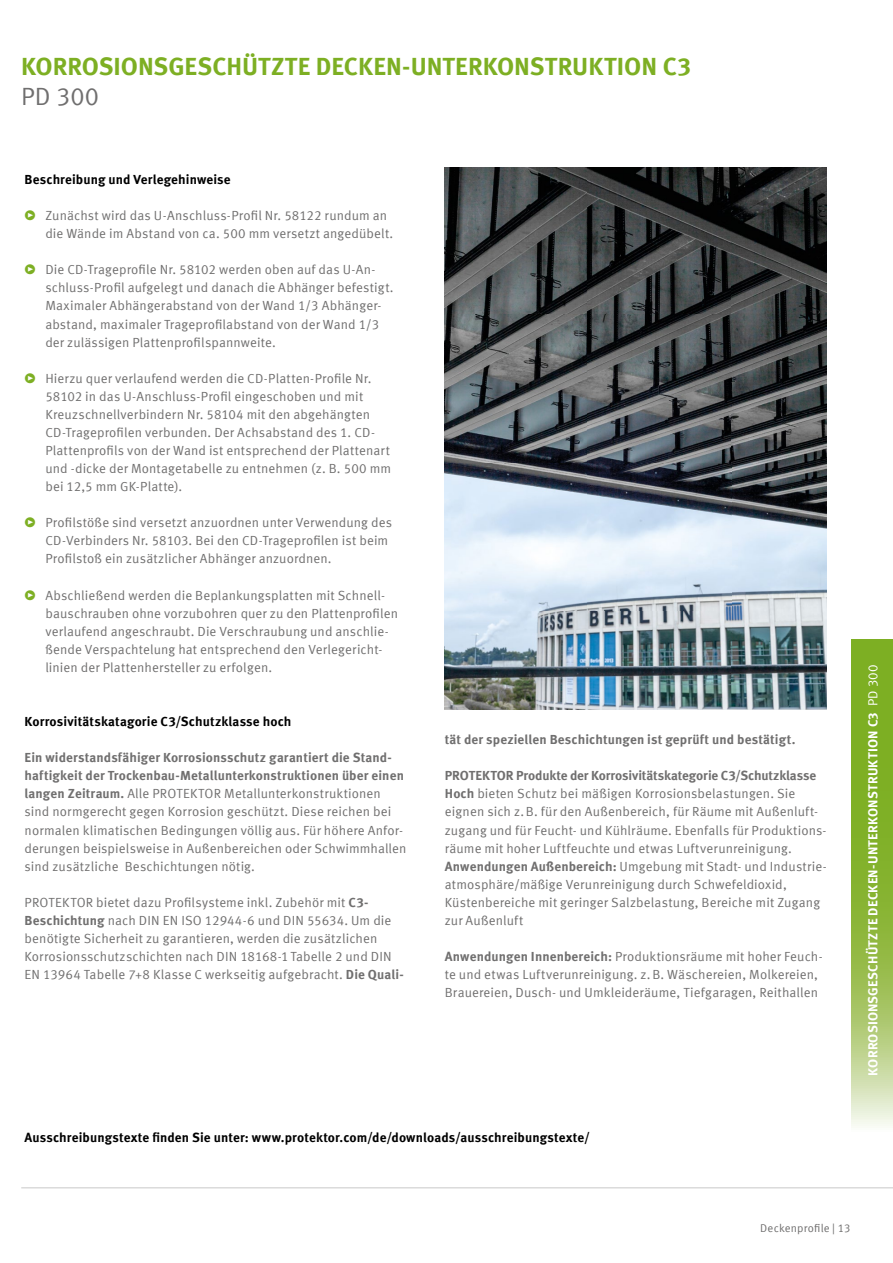
<style>
.page{position:relative;width:893px;height:1263px;background:#fff}
.page>*{position:absolute;margin:0;border:0;box-sizing:border-box;transform-origin:0 0}
.t1{font:700 24.9px "Meta Offc Pro";color:#7daf23}
.t2{font:24.9px "Meta Offc Pro Norm";color:#706f6f}
.t3{font:13.2px/18px "Meta Offc Pro Norm";letter-spacing:.01em;color:#706f6f}
.t4{font:700 13.2px/18px "Meta Offc Pro";letter-spacing:.005em;color:#706f6f}
.t5{font:700 13.2px "Meta Offc Pro";letter-spacing:.01em;color:#000}
.t6{font:700 13.2px "Meta Offc Pro";letter-spacing:.015em;color:#fff}
.t7{font:11.25px "Meta Offc Pro Norm";letter-spacing:.015em;color:#706f6f}
.s1{font-size:13.5px;color:#7daf23}
.s2{font-family:"Meta Offc Pro";font-weight:700}
.s3{font-family:"Meta Offc Pro Norm";font-weight:400}
</style>
<div class="page">
<hr style="left:21px;top:1187px;width:872px;height:1px;background:#dadada">
<img style="left:445px;top:167px;width:382px;height:543px">
<svg style="left:852px;top:639px;width:41px;height:487px;background:#96bc4b"></svg>
<h1 class="t1" style="left:21px;top:47px;width:672px">KORROSIONSGESCHÜTZTE DECKEN-UNTERKONSTRUKTION C3</h1>
<h1 class="t2" style="left:21px;top:78px;width:79px">PD 300</h1>
<p class="t5" style="left:25px;top:169px;width:208px">Beschreibung und Verlegehinweise</p>
<p class="t3" style="left:45px;top:206px;width:349px;text-indent:-21px"><span class="s1">ʵ</span> Zunächst wird das U-Anschluss-Profil Nr. 58122 rundum an die Wände im Abstand von ca. 500 mm versetzt angedübelt.</p>
<p class="t3" style="left:45px;top:260px;width:350px;text-indent:-21px"><span class="s1">ʵ</span> Die CD-Trageprofile Nr. 58102 werden oben auf das U-An&shy;schluss-Profil aufgelegt und danach die Abhänger befestigt.<br>Maximaler Abhängerabstand von der Wand 1/3 Abhänger&shy;abstand, maximaler Trageprofilabstand von der Wand 1/3 der zulässigen Plattenprofilspannweite.</p>
<p class="t3" style="left:45px;top:368px;width:347px;text-indent:-21px"><span class="s1">ʵ</span> Hierzu quer verlaufend werden die CD-Platten-Profile Nr.<br>58102 in das U-Anschluss-Profil eingeschoben und mit Kreuzschnellverbindern Nr. 58104 mit den abgehängten CD-Trageprofilen verbunden. Der Achsabstand des 1. CD-Plattenprofils von der Wand ist entsprechend der Plattenart und -dicke der Montagetabelle zu entnehmen (z. B. 500 mm bei 12,5 mm GK-Platte).</p>
<p class="t3" style="left:45px;top:513px;width:348px;text-indent:-21px"><span class="s1">ʵ</span> Profilstöße sind versetzt anzuordnen unter Verwendung des<br>CD-Verbinders Nr. 58103. Bei den CD-Trageprofilen ist beim<br>Profilstoß ein zusätzlicher Abhänger anzuordnen.</p>
<p class="t3" style="left:45px;top:585px;width:354px;text-indent:-21px"><span class="s1">ʵ</span> Abschließend werden die Beplankungsplatten mit Schnell&shy;bauschrauben ohne vorzubohren quer zu den Plattenprofilen verlaufend angeschraubt. Die Verschraubung und anschlie&shy;ßende Verspachtelung hat entsprechend den Verlegericht&shy;linien der Plattenhersteller zu erfolgen.</p>
<p class="t5" style="left:25px;top:711px;width:268px">Korrosivitätskatagorie C3/Schutzklasse hoch</p>
<p class="t4" style="left:25px;top:748px;width:381px">Ein widerstandsfähiger Korrosionsschutz garantiert die Stand&shy;haftigkeit der Trocken bau-Metallunterkonstruktionen über einen</p>
<p class="t3" style="left:25px;top:784px;width:383px"><span class="s2">langen Zeitraum.</span> Alle PROTEKTOR Metall unterkonstruktionen sind normgerecht gegen Korrosion geschützt. Diese reichen bei normalen klimatischen Bedingungen völlig aus. Für höhere Anfor&shy;derungen beispielsweise in Außenbereichen oder Schwimmhallen sind zusätzliche Beschichtungen nötig.</p>
<p class="t3" style="left:25px;top:892px;width:381px">PROTEKTOR bietet dazu Profilsysteme inkl. Zubehör mit <span class="s2">C3- Beschich tung</span> nach DIN EN ISO 12944-6 und DIN 55634. Um die benötigte Sicherheit zu garantieren, werden die zusätzlichen Korrosions schutz schichten nach DIN 18168-1 Tabelle 2 und DIN EN 13964 Tabelle 7+8 Klasse C werkseitig aufgebracht. <span class="s2">Die Quali-</span></p>
<p class="t4" style="left:445px;top:730px;width:352px">tät der speziellen Beschichtungen ist geprüft und bestätigt.</p>
<p class="t4" style="left:445px;top:766px;width:373px">PROTEKTOR Produkte der Korrosivitätskategorie C3/Schutzklasse</p>
<p class="t3" style="left:445px;top:784px;width:383px"><span class="s2">Hoch</span> bieten Schutz bei mäßigen Korrosionsbelastungen. Sie eignen sich z. B. für den Außenbereich, für Räume mit Außenluft&shy;zugang und für Feucht- und Kühlräume. Ebenfalls für Produktions&shy;räume mit hoher Luftfeuchte und etwas Luftverunreinigung.<br><span class="s2">Anwendungen Außenbereich:</span> Umgebung mit Stadt- und Industrie&shy;atmosphäre/mäßige Verunreinigung durch Schwefeldioxid,<br>Küs ten bereiche mit geringer Salzbelastung, Bereiche mit Zugang zur Außenluft</p>
<p class="t3" style="left:445px;top:947px;width:379px"><span class="s2">Anwendungen Innenbereich:</span> Produktionsräume mit hoher Feuch&shy;te und etwas Luftverunreinigung. z. B. Wäschereien, Molkereien,<br>Brauereien, Dusch- und Umkleideräume, Tiefgaragen, Reithallen</p>
<p class="t5" style="left:25px;top:1127px;width:567px">Ausschreibungstexte finden Sie unter: www.protektor.com/de/downloads/ausschreibungstexte/</p>
<p class="t6" style="left:863px;top:1075px;width:413px;rotate:-90deg">KORROSIONSGESCHÜTZTE DECKEN-UNTERKONSTRUKTION C3 <span class="s3">PD 300</span></p>
<p class="t7" style="left:760px;top:1220px;width:92px">Deckenprofile | 13</p>
</div>
